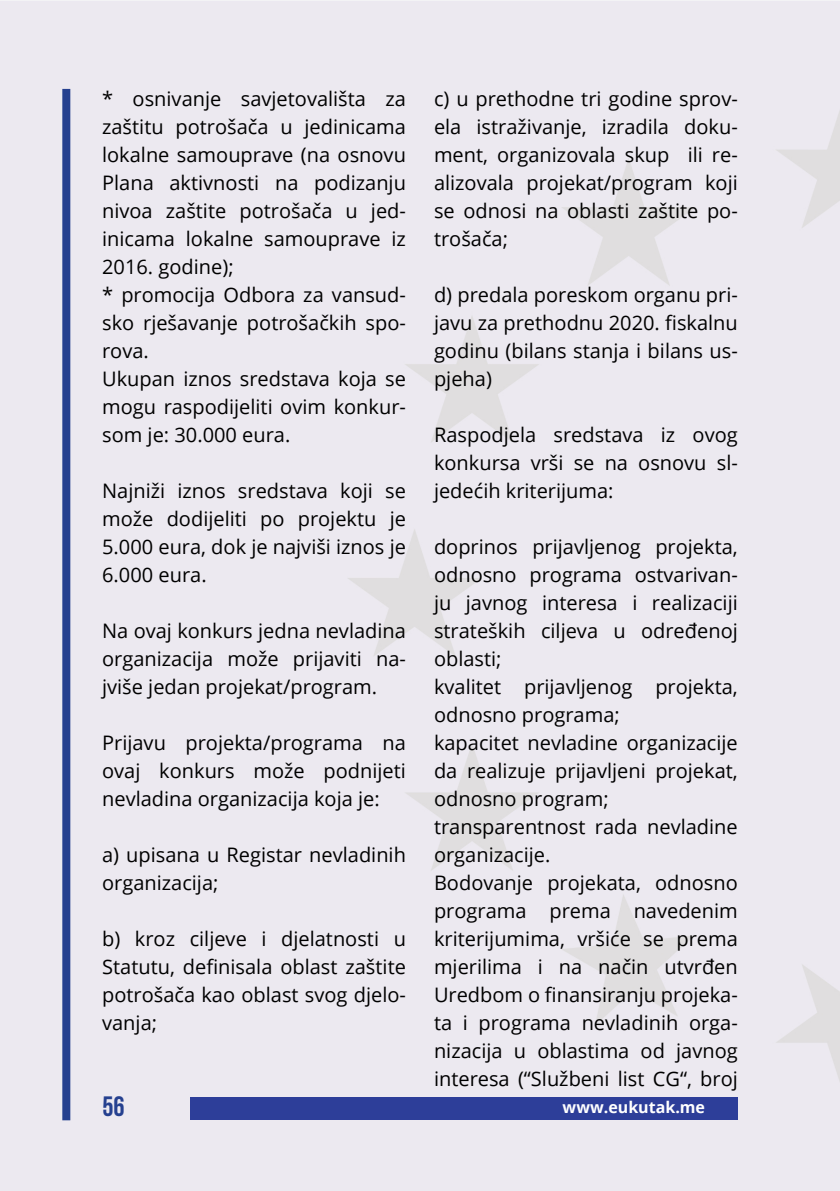
<style>
.page{position:relative;width:840px;height:1191px;background:#fff}
.page>*{position:absolute;margin:0;border:0;box-sizing:border-box;transform-origin:0 0}
.t1{font:700 28px "Bebas Neue";color:#25408f}
.t2{font:20px/28px "Open Sans";color:#000;text-align:justify}
.t3{font:700 16px "Open Sans";color:#fff}
</style>
<div class="page">
<div style="left:0;top:0;width:839px;height:1191px;background:#ece9f0"></div>
<div style="left:191px;top:1097px;width:546px;height:23px;background:#2d3e99"></div>
<div style="left:62px;top:89px;width:8px;height:1031px;background:#25408f"></div>
<p class="t2" style="left:102px;top:84px;width:305px;text-align:left">* osnivanje savjetovališta za zaštitu potrošača u jedinicama lokalne samouprave (na osnovu<br>Plana aktivnosti na podizanju nivoa zaštite potrošača u jed&shy;inicama lokalne samouprave iz<br>2016. godine);<br>* promocija Odbora za vansud&shy;sko rješavanje potrošačkih spo&shy;rova.<br>Ukupan iznos sredstava koja se mogu raspodijeliti ovim konkur&shy;som je: 30.000 eura.</p>
<p class="t2" style="left:102px;top:476px;width:305px">Najniži iznos sredstava koji se može dodijeliti po projektu je 5.000 eura, dok je najviši iznos je 6.000 eura.</p>
<p class="t2" style="left:102px;top:616px;width:305px">Na ovaj konkurs jedna nevladina organizacija može prijaviti na&shy;jviše jedan projekat/program.</p>
<p class="t2" style="left:102px;top:728px;width:305px">Prijavu projekta/programa na ovaj konkurs može podnijeti nevladina organizacija koja je:</p>
<p class="t2" style="left:102px;top:840px;width:305px">a) upisana u Registar nevladinih organizacija;</p>
<p class="t2" style="left:102px;top:924px;width:305px">b) kroz ciljeve i djelatnosti u Statutu, definisala oblast zaštite potrošača kao oblast svog djelo&shy;vanja;</p>
<p class="t2" style="left:434px;top:84px;width:305px">c) u prethodne tri godine sprov&shy;ela istraživanje, izradila doku&shy;ment, organizovala skup ili re&shy;alizovala projekat/program koji se odnosi na oblasti zaštite po&shy;trošača;</p>
<p class="t2" style="left:434px;top:280px;width:305px">d) predala poreskom organu pri&shy;javu za prethodnu 2020. fiskalnu godinu (bilans stanja i bilans us&shy;pjeha)</p>
<p class="t2" style="left:434px;top:420px;width:305px">Raspodjela sredstava iz ovog konkursa vrši se na osnovu sl&shy;jedećih kriterijuma:</p>
<p class="t2" style="left:434px;top:532px;width:305px;text-align:left">doprinos prijavljenog projekta, odnosno programa ostvarivan&shy;ju javnog interesa i realizaciji strateških ciljeva u određenoj oblasti;<br>kvalitet prijavljenog projekta, odnosno programa;<br>kapacitet nevladine organizacije da realizuje prijavljeni projekat, odnosno program; transparentnost rada nevladine organizacije.<br>Bodovanje projekata, odnosno programa prema navedenim kriterijumima, vršiće se prema mjerilima i na način utvrđen<br>Uredbom o finansiranju projeka&shy;ta i programa nevladinih orga&shy;nizacija u oblastima od javnog interesa (“Službeni list CG“, broj</p>
<h1 class="t1" style="left:102px;top:1090px;width:24px">56</h1>
<p class="t3" style="left:562px;top:1096px;width:144px">www.eukutak.me</p>
</div>
